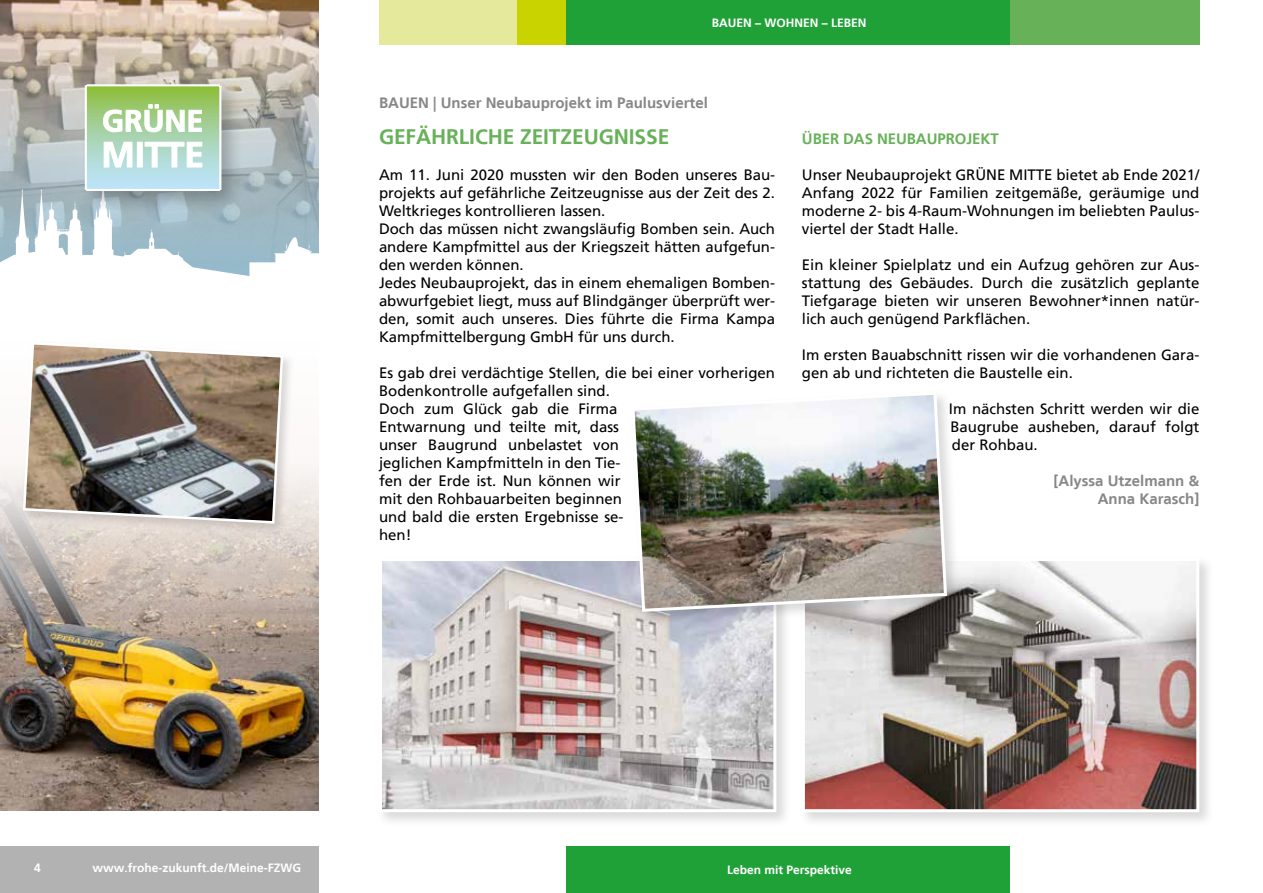
<style>
.page{position:relative;width:1263px;height:893px;background:#fff}
.page>*{position:absolute;margin:0;border:0;box-sizing:border-box;transform-origin:0 0}
.t1{font:700 21px "Frutiger LT";letter-spacing:-.005em;color:#67b159}
.t2{font:15px/18px "Frutiger LT";color:#000}
.t3{font:700 15px/18px "Frutiger LT";color:#878787;text-align:right}
.t4{font:700 15px "Frutiger LT";letter-spacing:-.005em;color:#67b159}
.t5{font:700 12px "Frutiger LT";color:#fff}
</style>
<div class="page">
<div style="left:517px;top:0;width:51px;height:45px;background:#c8d300"></div>
<div style="left:1010px;top:0;width:190px;height:45px;background:#67b159"></div>
<div style="left:379px;top:0;width:138px;height:45px;background:#e5e99b"></div>
<div style="left:566px;top:846px;width:444px;height:47px;background:#1fa138"></div>
<div style="left:0;top:846px;width:319px;height:47px;background:#b3b2b2"></div>
<img style="left:0;top:0;width:319px;height:180px">
<div style="left:566px;top:0;width:444px;height:45px;background:#1fa138"></div>
<svg style="left:0;top:180px;width:319px;height:96px"></svg>
<div style="left:0;top:342px;width:319px;height:468px;background:#fcfaf9"></div>
<img style="left:0;top:475px;width:319px;height:335px">
<div style="left:21px;top:340px;width:275px;height:196px;background:#000;opacity:.15"></div>
<img style="left:22px;top:341px;width:262px;height:184px">
<div style="left:80px;top:80px;width:164px;height:134px;background:#000;opacity:.25"></div>
<svg style="left:84px;top:84px;width:138px;height:107px"></svg>
<div style="left:376px;top:555px;width:415px;height:272px;background:#000;opacity:.15"></div>
<img style="left:383px;top:562px;width:389px;height:246px">
<div style="left:379px;top:558px;width:397px;height:254px;border:3px solid #fff"></div>
<div style="left:799px;top:555px;width:415px;height:272px;background:#000;opacity:.15"></div>
<img style="left:806px;top:562px;width:389px;height:246px">
<div style="left:802px;top:558px;width:397px;height:254px;border:3px solid #fff"></div>
<div style="left:628px;top:389px;width:334px;height:237px;background:#000;opacity:.15"></div>
<img style="left:630px;top:390px;width:318px;height:223px">
<p class="t5" style="left:712px;top:16px;width:156px">BAUEN – WOHNEN – LEBEN</p>
<p class="t3" style="left:379px;top:94px;width:330px">BAUEN | Unser Neubauprojekt im Paulusviertel</p>
<h1 class="t1" style="left:379px;top:124px;width:292px">GEFÄHRLICHE ZEITZEUGNISSE</h1>
<p class="t2" style="left:379px;top:166px;width:398px">Am 11. Juni 2020 mussten wir den Boden unseres Bau&shy;projekts auf gefährliche Zeitzeugnisse aus der Zeit des 2.<br>Weltkrieges kontrollieren lassen.<br>Doch das müssen nicht zwangsläufig Bomben sein. Auch andere Kampfmittel aus der Kriegszeit hätten aufgefun&shy;den werden können.<br>Jedes Neubauprojekt, das in einem ehemaligen Bomben&shy;abwurfgebiet liegt, muss auf Blindgänger überprüft wer&shy;den, somit auch unseres. Dies führte die Firma Kampa Kampfmittelbergung GmbH für uns durch.</p>
<p class="t2" style="left:379px;top:364px;width:397px">Es gab drei verdächtige Stellen, die bei einer vorherigen<br>Bodenkontrolle aufgefallen sind.<br>Doch zum Glück gab die Firma<br>Entwarnung und teilte mit, dass<br>unser Baugrund unbelastet von<br>jeglichen Kampfmitteln in den Tie-<br>fen der Erde ist. Nun können wir<br>mit den Rohbauarbeiten beginnen<br>und bald die ersten Ergebnisse se-<br>hen!</p>
<p class="t4" style="left:802px;top:130px;width:198px">ÜBER DAS NEUBAUPROJEKT</p>
<p class="t2" style="left:802px;top:166px;width:399px;text-align:justify">Unser Neubauprojekt GRÜNE MITTE bietet ab Ende 2021/ Anfang 2022 für Familien zeitgemäße, geräumige und moderne 2- bis 4-Raum-Wohnungen im beliebten Paulus&shy;viertel der Stadt Halle.</p>
<p class="t2" style="left:802px;top:256px;width:399px;text-align:justify">Ein kleiner Spielplatz und ein Aufzug gehören zur Aus&shy;stattung des Gebäudes. Durch die zusätzlich geplante Tiefgarage bieten wir unseren Bewohner*innen natür&shy;lich auch genügend Parkflächen.</p>
<p class="t2" style="left:802px;top:346px;width:399px">Im ersten Bauabschnitt rissen wir die vorhandenen Gara&shy;gen ab und richteten die Baustelle ein.</p>
<p class="t2" style="left:949px;top:400px;width:252px;text-align:justify">Im nächsten Schritt werden wir die Baugrube ausheben, darauf folgt der Rohbau.</p>
<p class="t3" style="left:1053px;top:472px;width:147px">[Alyssa Utzelmann &amp;<br>Anna Karasch]</p>
<p class="t5" style="left:34px;top:861px;width:8px">4</p>
<p class="t5" style="left:93px;top:861px;width:210px">www.frohe-zukunft.de/Meine-FZWG</p>
<p class="t5" style="left:727px;top:863px;width:126px">Leben mit Perspektive</p>
</div>
